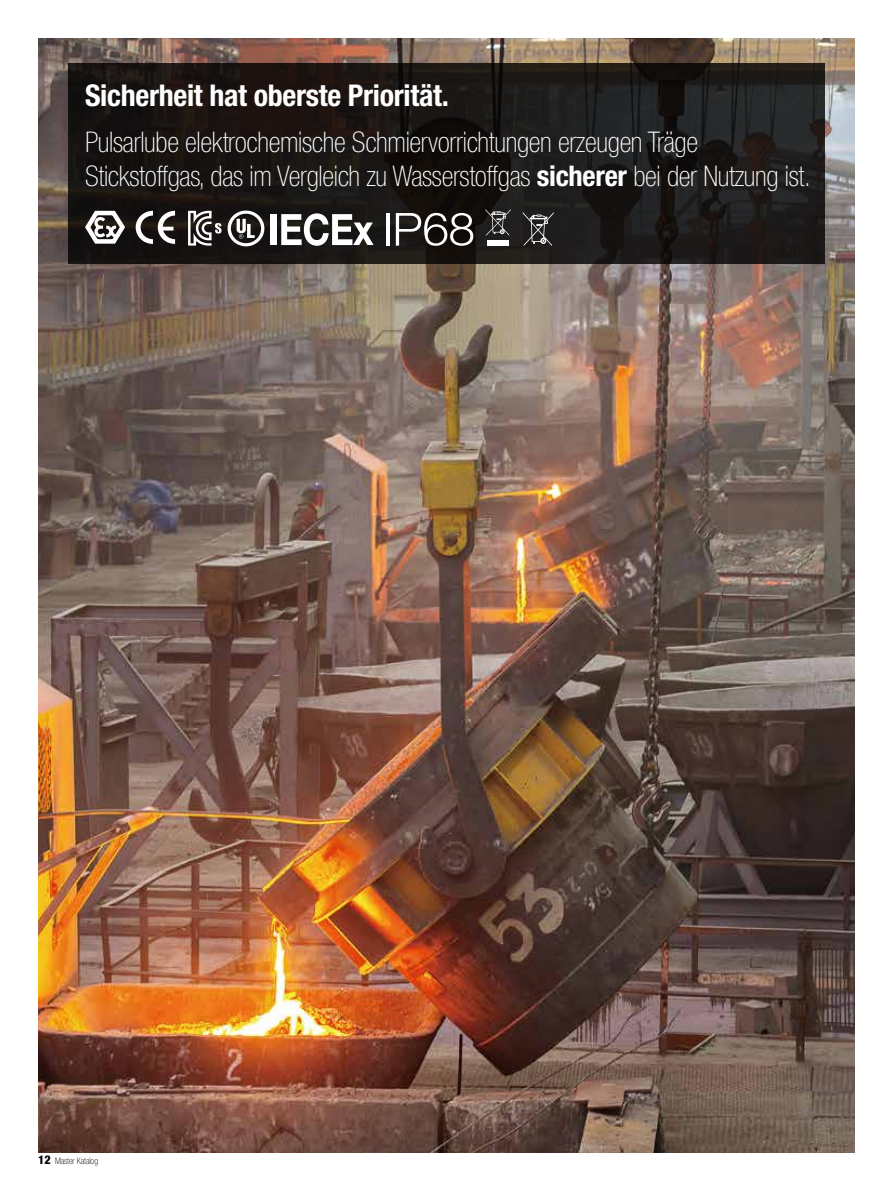
<style>
.page{position:relative;width:893px;height:1191px;background:#fff}
.page>*{position:absolute;margin:0;border:0;box-sizing:border-box;transform-origin:0 0}
.t1{font:700 condensed 30px "Helvetica Neue LT Std";letter-spacing:-.01em;color:#fff}
.t2{font:100 condensed 28.5px/34.5px "Helvetica Neue LT Std";letter-spacing:-.01em;color:#fff}
.t3{font:100 condensed 9px "Helvetica Neue LT Std";letter-spacing:-.01em;color:#000}
.s1{font-weight:700}
.s2{font-weight:800;font-size:12px}
</style>
<div class="page">
<img style="left:38px;top:38px;width:817px;height:1114px">
<svg style="left:68px;top:64px;width:757px;height:200px;background:#1a1716"></svg>
<div style="left:270px;top:214px;width:7px;height:31px;background:#fff"></div>
<svg style="left:281px;top:213px;width:93px;height:33px"></svg>
<hr style="left:386px;top:213px;width:3px;height:33px;background:#fff">
<svg style="left:396px;top:213px;width:77px;height:33px"></svg>
<svg style="left:136px;top:211px;width:39px;height:33px"></svg>
<svg style="left:82px;top:207px;width:46px;height:39px"></svg>
<svg style="left:188px;top:211px;width:34px;height:35px"></svg>
<svg style="left:228px;top:210px;width:36px;height:36px"></svg>
<svg style="left:523px;top:212px;width:31px;height:34px"></svg>
<svg style="left:485px;top:209px;width:26px;height:26px"></svg>
<div style="left:487px;top:241px;width:22px;height:5px;background:#fff"></div>
<p class="t1" style="left:85px;top:77px;width:365px">Sicherheit hat oberste Priorität.</p>
<p class="t2" style="left:85px;top:124px;width:727px">Pulsarlube elektrochemische Schmiervorrichtungen erzeugen Träge<br>Stickstoffgas, das im Vergleich zu Wasserstoffgas <span class="s1">sicherer</span> bei der Nutzung ist.</p>
<p class="t3" style="left:38px;top:1155px;width:61px"><span class="s2">12</span> Master Katalog</p>
</div>
